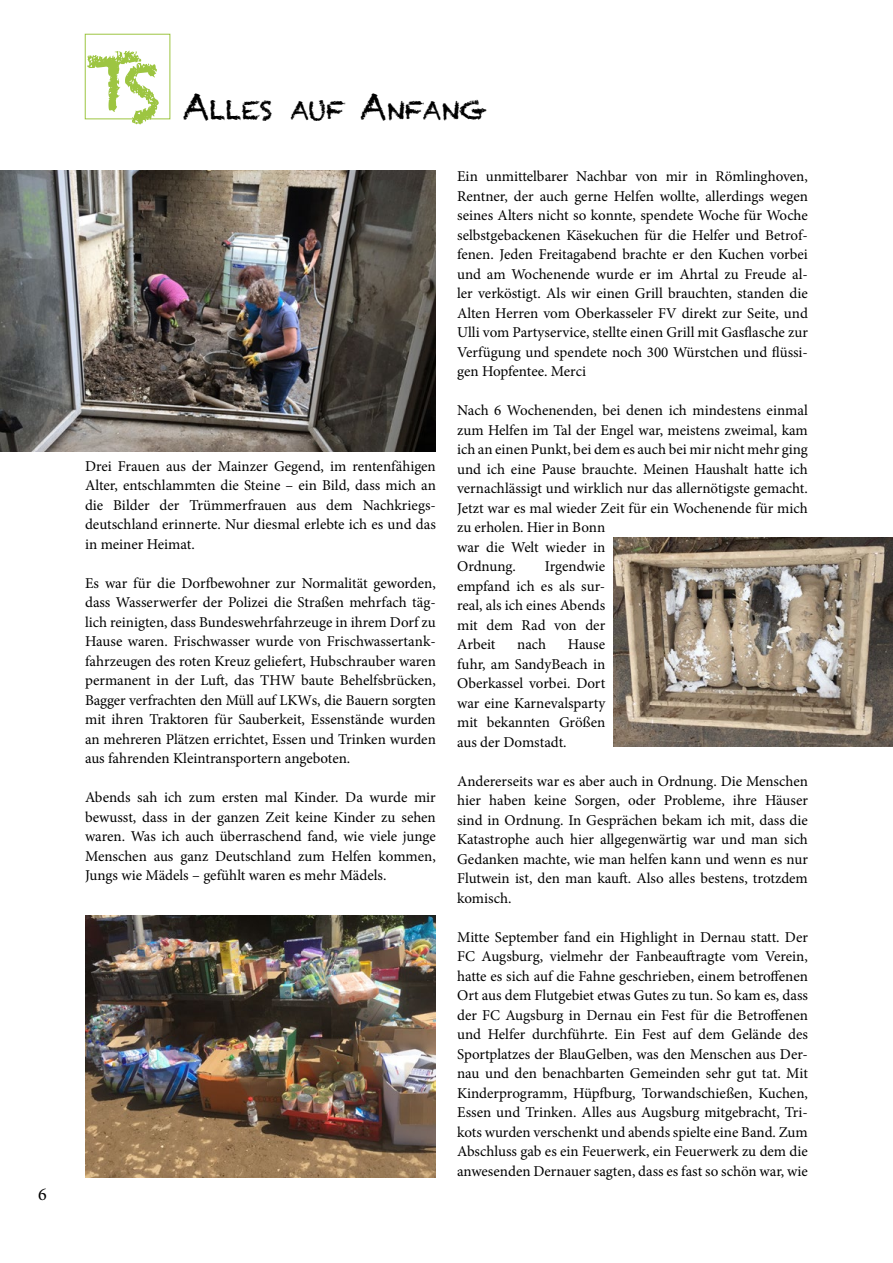
<style>
.page{position:relative;width:893px;height:1263px;background:#fff}
.page>*{position:absolute;margin:0;border:0;box-sizing:border-box;transform-origin:0 0}
.t1{font:25.2px "Chalkduster";color:#000}
.t2{font:18px "Minion Pro";color:#000}
.t3{font:15px/19.5px "Minion Pro";color:#000;text-align:justify}
.s1{font-size:75px;color:#9dc541}
.s2{font-size:36px}
</style>
<div class="page">
<div style="left:85px;top:34px;width:85px;height:85px;border:1px solid #9dc541"></div>
<img style="left:0;top:170px;width:436px;height:281px">
<img style="left:85px;top:915px;width:350px;height:263px">
<img style="left:614px;top:537px;width:279px;height:210px">
<p class="t2" style="left:38px;top:1182px;width:10px">6</p>
<h1 class="t1" style="left:85px;top:96px;width:403px"><sup>T</sup><span class="s1">S</span> <span class="s2">A</span>LLES AUF <span class="s2">A</span>NFANG</h1>
<p class="t3" style="left:85px;top:456px;width:352px">Drei Frauen aus der Mainzer Gegend, im rentenfähigen Alter, entschlammten die Steine – ein Bild, dass mich an die Bilder der Trümmerfrauen aus dem Nachkriegs&shy;deutschland erinnerte. Nur diesmal erlebte ich es und das in meiner Heimat.</p>
<p class="t3" style="left:85px;top:573px;width:352px">Es war für die Dorfbewohner zur Normalität geworden, dass Wasserwerfer der Polizei die Straßen mehrfach täg&shy;lich reinigten, dass Bundeswehrfahrzeuge in ihrem Dorf zu Hause waren. Frischwasser wurde von Frischwassertank&shy;fahrzeugen des roten Kreuz geliefert, Hubschrauber waren permanent in der Luft, das THW baute Behelfsbrücken, Bagger verfrachten den Müll auf LKWs, die Bauern sorgten mit ihren Traktoren für Sauberkeit, Essenstände wurden an mehreren Plätzen errichtet, Essen und Trinken wurden aus fahrenden Kleintransportern angeboten.</p>
<p class="t3" style="left:85px;top:788px;width:352px">Abends sah ich zum ersten mal Kinder. Da wurde mir bewusst, dass in der ganzen Zeit keine Kinder zu sehen waren. Was ich auch überraschend fand, wie viele junge Menschen aus ganz Deutschland zum Helfen kommen, Jungs wie Mädels – gefühlt waren es mehr Mädels.</p>
<p class="t3" style="left:457px;top:167px;width:352px">Ein unmittelbarer Nachbar von mir in Römlinghoven, Rentner, der auch gerne Helfen wollte, allerdings wegen seines Alters nicht so konnte, spendete Woche für Woche selbstgebackenen Käsekuchen für die Helfer und Betrof&shy;fenen. Jeden Freitagabend brachte er den Kuchen vorbei und am Wochenende wurde er im Ahrtal zu Freude al&shy;ler verköstigt. Als wir einen Grill brauchten, standen die Alten Herren vom Oberkasseler FV direkt zur Seite, und Ulli vom Partyservice, stellte einen Grill mit Gasflasche zur Verfügung und spendete noch 300 Würstchen und flüssi&shy;gen Hopfentee. Merci</p>
<p class="t3" style="left:457px;top:401px;width:352px;text-align:left">Nach 6 Wochenenden, bei denen ich mindestens einmal zum Helfen im Tal der Engel war, meistens zweimal, kam ich an einen Punkt, bei dem es auch bei mir nicht mehr ging und ich eine Pause brauchte. Meinen Haushalt hatte ich vernachlässigt und wirklich nur das allernötigste gemacht.<br>Jetzt war es mal wieder Zeit für ein Wochenende für mich zu erholen. Hier in Bonn<br>war die Welt wieder in<br>Ordnung.</p>
<p class="t3" style="left:457px;top:557px;width:150px;text-indent:88px">Irgendwie empfand ich es als sur&shy;real, als ich eines Abends mit dem Rad von der Arbeit</p>
<p class="t3" style="left:517px;top:635px;width:31px">nach</p>
<p class="t3" style="left:457px;top:635px;width:150px;text-indent:111px">Hause fuhr, am SandyBeach in Oberkassel vorbei. Dort war eine Karnevalsparty mit bekannten Größen aus der Domstadt.</p>
<p class="t3" style="left:457px;top:771px;width:352px">Andererseits war es aber auch in Ordnung. Die Menschen hier haben keine Sorgen, oder Probleme, ihre Häuser sind in Ordnung. In Gesprächen bekam ich mit, dass die Katastrophe auch hier allgegenwärtig war und man sich Gedanken machte, wie man helfen kann und wenn es nur Flutwein ist, den man kauft. Also alles bestens, trotzdem komisch.</p>
<p class="t3" style="left:457px;top:927px;width:352px">Mitte September fand ein Highlight in Dernau statt. Der FC Augsburg, vielmehr der Fanbeauftragte vom Verein, hatte es sich auf die Fahne geschrieben, einem betroffenen Ort aus dem Flutgebiet etwas Gutes zu tun. So kam es, dass der FC Augsburg in Dernau ein Fest für die Betroffenen und Helfer durchführte. Ein Fest auf dem Gelände des Sportplatzes der BlauGelben, was den Menschen aus Der&shy;nau und den benachbarten Gemeinden sehr gut tat. Mit Kinderprogramm, Hüpfburg, Torwandschießen, Kuchen, Essen und Trinken. Alles aus Augsburg mitgebracht, Tri&shy;kots wurden verschenkt und abends spielte eine Band. Zum Abschluss gab es ein Feuerwerk, ein Feuerwerk zu dem die anwesenden Dernauer sagten, dass es fast so schön war, wie</p>
</div>
